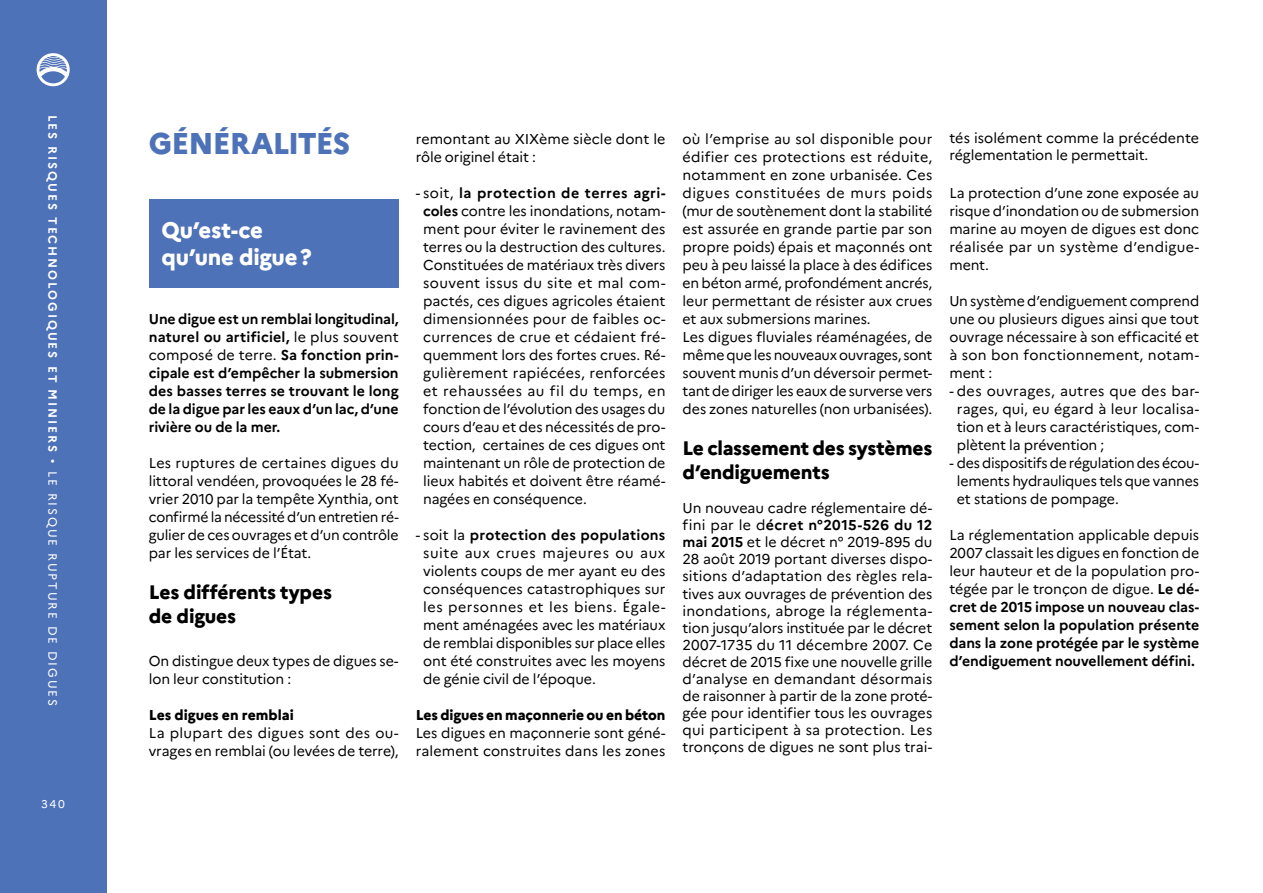
<style>
.page{position:relative;width:1263px;height:893px;background:#fff}
.page>*{position:absolute;margin:0;border:0;box-sizing:border-box;transform-origin:0 0}
.t1{font:800 30px "Marianne";letter-spacing:-.025em;color:#4e72b8}
.t2{font:800 22.5px/27px "Marianne";letter-spacing:-.01em;color:#fff}
.t3{font:800 19.5px/23.4px "Marianne";letter-spacing:-.01em;color:#000}
.t4{font:14.25px/18px "Marianne";letter-spacing:-.005em;color:#000;text-align:justify}
.t5{font:700 14.25px/18px "Marianne";letter-spacing:-.005em;color:#000;text-align:justify}
.t6{font:800 14.25px "Marianne";letter-spacing:-.005em;color:#000}
.t7{font:700 12px "Marianne";letter-spacing:.16em;color:#fff}
.t8{font:11.25px "Marianne";color:#fff}
.s1{font-weight:400}
.s2{font-weight:700}
</style>
<div class="page">
<div style="left:0;top:0;width:106px;height:893px;background:#4e72b8"></div>
<svg style="left:37px;top:53px;width:33px;height:33px"></svg>
<div style="left:149px;top:199px;width:250px;height:88px;background:#4e72b8"></div>
<p class="t7" style="left:62px;top:115px;width:593px;rotate:90deg">LES RISQUES TECHNOLOGIQUES ET MINIERS <span class="s1">• LE RISQUE RUPTURE DE DIGUES</span></p>
<h1 class="t1" style="left:149px;top:120px;width:203px">GÉNÉRALITÉS</h1>
<h2 class="t2" style="left:162px;top:215px;width:152px">Qu’est-ce qu’une digue ?</h2>
<p class="t5" style="left:149px;top:309px;width:251px">Une digue est un remblai longitudinal, naturel ou artificiel, <span class="s1">le plus souvent composé de terre.</span> Sa fonction prin&shy;cipale est d’empêcher la submersion des basses terres se trouvant le long de la digue par les eaux d’un lac, d’une rivière ou de la mer.</p>
<p class="t4" style="left:149px;top:453px;width:251px">Les ruptures de certaines digues du littoral vendéen, provoquées le 28 fé&shy;vrier 2010 par la tempête Xynthia, ont confirmé la nécessité d’un entretien ré&shy;gulier de ces ouvrages et d’un contrôle par les services de l’État.</p>
<h3 class="t3" style="left:149px;top:579px;width:185px">Les différents types de digues</h3>
<p class="t4" style="left:149px;top:651px;width:251px">On distingue deux types de digues se&shy;lon leur constitution :</p>
<p class="t6" style="left:149px;top:704px;width:146px">Les digues en remblai</p>
<p class="t4" style="left:149px;top:723px;width:251px">La plupart des digues sont des ou&shy;vrages en remblai (ou levées de terre),</p>
<p class="t8" style="left:41px;top:795px;width:25px">340</p>
<p class="t4" style="left:416px;top:129px;width:251px">remontant au XIXème siècle dont le rôle originel était :</p>
<p class="t4" style="left:423px;top:183px;width:244px;text-indent:-7px">- soit, <span class="s2">la protection de terres agri&shy;coles</span> contre les inondations, notam&shy;ment pour éviter le ravinement des terres ou la destruction des cultures.<br>Constituées de matériaux très divers souvent issus du site et mal com&shy;pactés, ces digues agricoles étaient dimensionnées pour de faibles oc&shy;currences de crue et cédaient fré&shy;quemment lors des fortes crues. Ré&shy;gulièrement rapiécées, renforcées et rehaussées au fil du temps, en fonction de l’évolution des usages du cours d’eau et des nécessités de pro&shy;tection, certaines de ces digues ont maintenant un rôle de protection de lieux habités et doivent être réamé&shy;nagées en conséquence.</p>
<p class="t4" style="left:423px;top:525px;width:244px;text-indent:-7px">- soit la <span class="s2">protection des populations </span>suite aux crues majeures ou aux violents coups de mer ayant eu des conséquences catastrophiques sur les personnes et les biens. Égale&shy;ment aménagées avec les matériaux de remblai disponibles sur place elles ont été construites avec les moyens de génie civil de l’époque.</p>
<p class="t6" style="left:416px;top:704px;width:251px">Les digues en maçonnerie ou en béton</p>
<p class="t4" style="left:416px;top:723px;width:251px">Les digues en maçonnerie sont géné&shy;ralement construites dans les zones</p>
<p class="t4" style="left:682px;top:129px;width:251px;text-align:left">où l’emprise au sol disponible pour édifier ces protections est réduite, notamment en zone urbanisée. Ces digues constituées de murs poids (mur de soutènement dont la stabilité est assurée en grande partie par son propre poids) épais et maçonnés ont peu à peu laissé la place à des édifices en béton armé, profondément ancrés, leur permettant de résister aux crues et aux submersions marines.<br>Les digues fluviales réaménagées, de même que les nouveaux ouvrages, sont souvent munis d’un déversoir permet&shy;tant de diriger les eaux de surverse vers des zones naturelles (non urbanisées).</p>
<h3 class="t3" style="left:682px;top:435px;width:251px">Le classement des systèmes d’endiguements</h3>
<p class="t4" style="left:682px;top:498px;width:251px;line-height:17.1px">Un nouveau cadre réglementaire dé&shy;fini par le d<span class="s2">écret n°2015-526 du 12 mai 2015</span> et le décret n° 2019-895 du 28 août 2019 portant diverses dispo&shy;sitions d’adaptation des règles rela&shy;tives aux ouvrages de prévention des inondations, abroge la réglementa&shy;tion jusqu’alors instituée par le décret 2007-1735 du 11 décembre 2007. Ce décret de 2015 fixe une nouvelle grille d’analyse en demandant désormais de raisonner à partir de la zone proté&shy;gée pour identifier tous les ouvrages qui participent à sa protection. Les tronçons de digues ne sont plus trai-</p>
<p class="t4" style="left:949px;top:128px;width:251px;line-height:17.1px">tés isolément comme la précédente réglementation le permettait.</p>
<p class="t4" style="left:949px;top:183px;width:251px">La protection d’une zone exposée au risque d’inondation ou de submersion marine au moyen de digues est donc réalisée par un système d’endigue&shy;ment.</p>
<p class="t4" style="left:949px;top:291px;width:251px">Un système d’endiguement comprend une ou plusieurs digues ainsi que tout ouvrage nécessaire à son efficacité et à son bon fonctionnement, notam&shy;ment :</p>
<p class="t4" style="left:957px;top:381px;width:244px;text-indent:-7px">- des ouvrages, autres que des bar&shy;rages, qui, eu égard à leur localisa&shy;tion et à leurs caractéristiques, com&shy;plètent la prévention ;</p>
<p class="t4" style="left:957px;top:453px;width:244px;text-indent:-7px">- des dispositifs de régulation des écou&shy;lements hydrauliques tels que vannes et stations de pompage.</p>
<p class="t5" style="left:949px;top:525px;width:251px"><span class="s1">La réglementation applicable depuis 2007 classait les digues en fonction de leur hauteur et de la population pro&shy;tégée par le tronçon de digue.</span> Le dé&shy;cret de 2015 impose un nouveau clas&shy;sement selon la population présente dans la zone protégée par le système d’endiguement nouvellement défini.</p>
</div>
